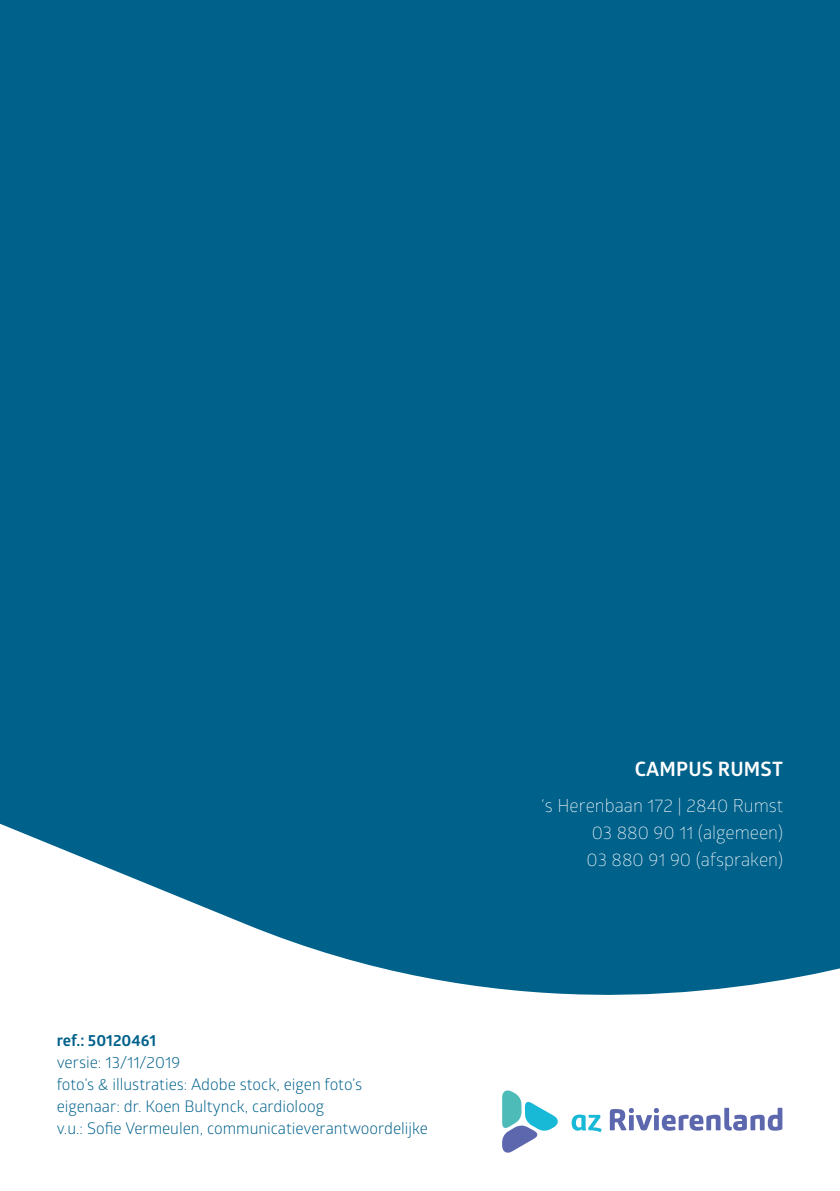
<style>
.page{position:relative;width:840px;height:1191px;background:#fff}
.page>*{position:absolute;margin:0;border:0;box-sizing:border-box;transform-origin:0 0}
.t1{font:700 19.8px "Glober";letter-spacing:.01em;color:#fff}
.t2{font:300 18px/27px "Glober";color:#fff;text-align:justify}
.t3{font:16px/22px "Glober";color:#00618b}
.t4{font:700 16px "Glober";color:#00618b}
</style>
<div class="page">
<div style="left:0;top:0;width:839px;height:1191px;background:#00618b"></div>
<svg style="left:0;top:823px;width:839px;height:368px;fill:#fff"></svg>
<svg style="left:502px;top:1090px;width:55px;height:62px;background:#9bccdd"></svg>
<svg style="left:571px;top:1114px;width:30px;height:18px"></svg>
<svg style="left:609px;top:1107px;width:173px;height:23px;background:#b8bcdb"></svg>
<p class="t4" style="left:57px;top:1029px;width:101px">ref.: 50120461</p>
<p class="t3" style="left:57px;top:1050px;width:372px">versie: 13/11/2019<br>foto’s &amp; illustraties: Adobe stock, eigen foto’s eigenaar: dr. Koen Bultynck, cardioloog<br>v.u.: Sofie Vermeulen, communicatieverantwoordelijke</p>
<p class="t1" style="left:634px;top:754px;width:150px">CAMPUS RUMST</p>
<p class="t2" style="left:586px;top:791px;width:198px;text-indent:-45px">‘s Herenbaan 172 | 2840 Rumst 03 880 90 11 (algemeen)<br>03 880 91 90 (afspraken)</p>
</div>
